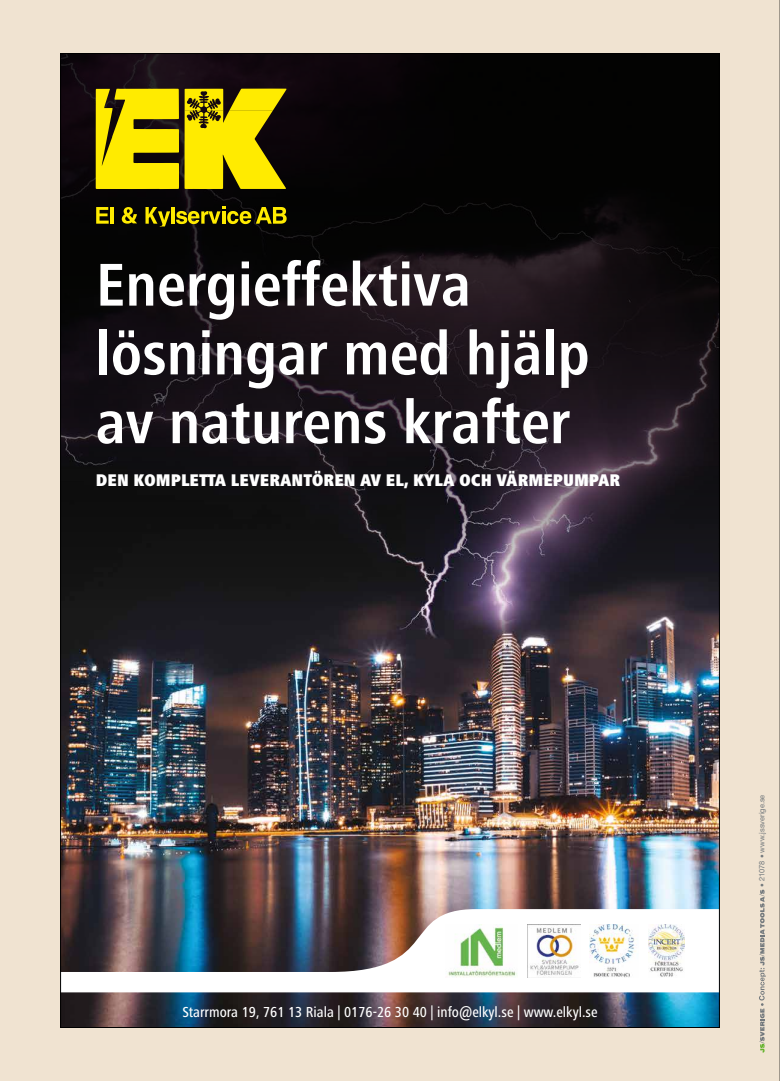
<style>
.page{position:relative;width:780px;height:1081px;background:#f0e3d1}
.page>*{position:absolute;margin:0;border:0;box-sizing:border-box;transform-origin:0 0}
.t1{font:700 condensed 62.5px/68.8px "Frutiger Next Pro";color:#fff}
.t2{font:900 condensed 17.5px "Frutiger Next Pro";color:#fff}
.t3{font:500 condensed 15px "Frutiger Next Pro";color:#fff}
.t4{font:7.5px "Helvetica Neue LT Std";color:#73797d}
</style>
<div class="page">
<svg style="left:759px;top:889px;width:6px;height:163px"></svg>
<hr style="left:779px;top:0;width:1px;height:1081px;background:#000">
<img style="left:62px;top:608px;width:655px;height:418px">
<img style="left:62px;top:909px;width:655px;height:83px">
<img style="left:590px;top:924px;width:48px;height:53px">
<img style="left:648px;top:924px;width:36px;height:53px">
<img style="left:445px;top:924px;width:72px;height:53px">
<img style="left:527px;top:924px;width:53px;height:53px">
<svg style="left:62px;top:55px;width:655px;height:553px;background:#161116"></svg>
<svg style="left:96px;top:89px;width:190px;height:100px;background:#c5b403"></svg>
<svg style="left:176px;top:206px;width:110px;height:18px;background:#6f6703"></svg>
<hr style="left:171px;top:207px;width:4px;height:17px;background:#ffeb00">
<hr style="left:110px;top:207px;width:4px;height:17px;background:#ffeb00">
<svg style="left:96px;top:207px;width:13px;height:17px"></svg>
<svg style="left:122px;top:207px;width:15px;height:17px"></svg>
<svg style="left:145px;top:207px;width:25px;height:19px"></svg>
<h1 class="t1" style="left:96px;top:250px;width:495px">Energieffektiva lösningar med hjälp av naturens krafter</h1>
<p class="t2" style="left:96px;top:470px;width:526px">DEN KOMPLETTA LEVERANTÖREN AV EL, KYLA OCH VÄRMEPUMPAR</p>
<p class="t3" style="left:182px;top:1004px;width:416px">Starrmora 19, 761 13 Riala | 0176-26 30 40 | info@elkyl.se | www.elkyl.se</p>
<p class="t4" style="left:757px;top:887px;width:94px;rotate:-90deg">• 21078 • www.jssverige.se</p>
</div>
